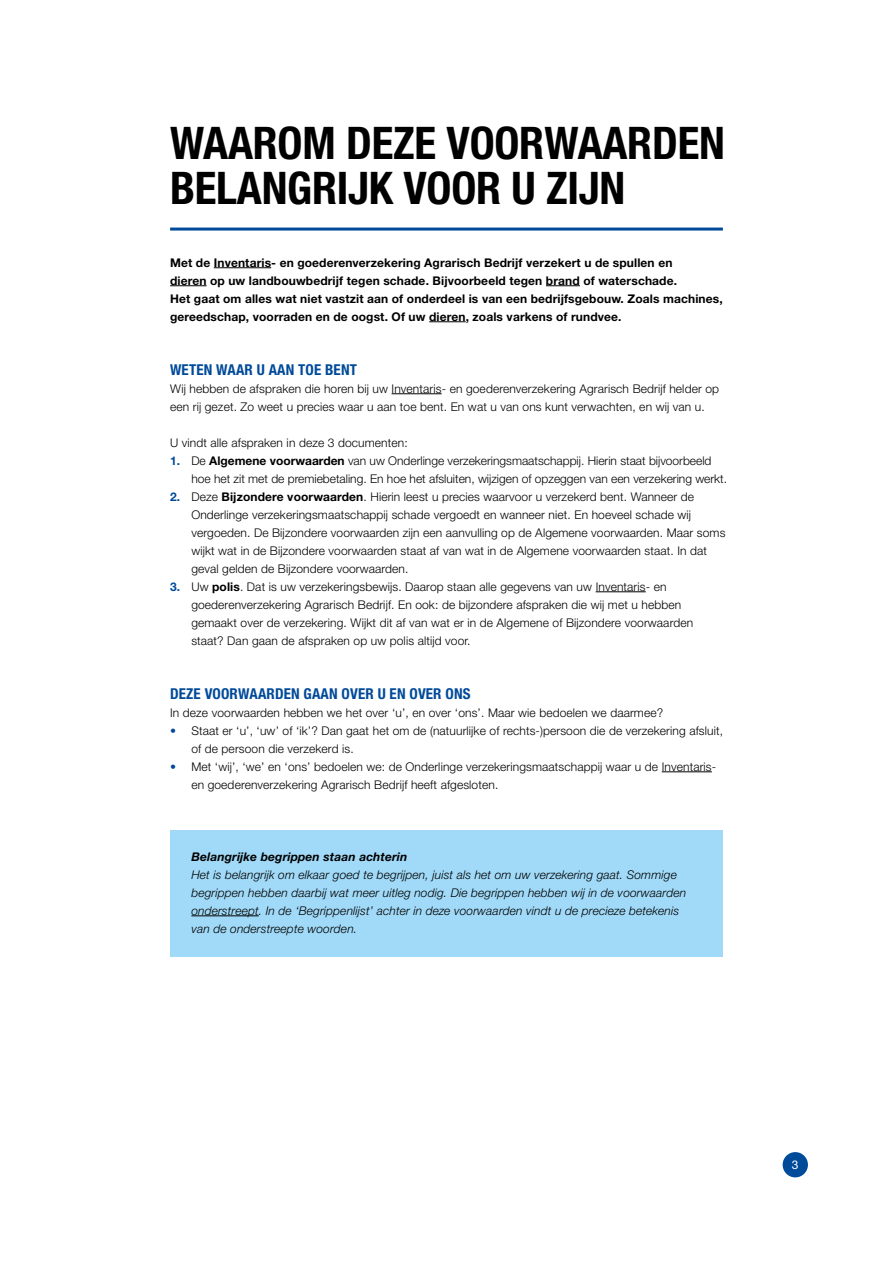
<style>
.page{position:relative;width:893px;height:1263px;background:#fff}
.page>*{position:absolute;margin:0;border:0;box-sizing:border-box;transform-origin:0 0}
.t1{font:700 condensed 45px/45px "Helvetica Neue LT Std";letter-spacing:-.005em;color:#000}
.t2{font:700 condensed 15px "Helvetica Neue LT Std";letter-spacing:.01em;color:#004a9a}
.t3{font:300 12px/18px "Helvetica Neue LT Std";letter-spacing:.01em;color:#000}
.t4{font:700 12px/18px "Helvetica Neue LT Std";letter-spacing:.01em;color:#000}
.t5{font:italic 300 12px/18px "Helvetica Neue LT Std";letter-spacing:.01em;color:#000}
.t6{font:italic 700 12px "Helvetica Neue LT Std";letter-spacing:.01em;color:#000}
.t7{font:12px "Helvetica Neue LT Std";color:#fff}
.s1{font-weight:700;color:#004a9a}
.s2{font-weight:700}
.s3{color:#004a9a}
</style>
<div class="page">
<div style="left:783px;top:1152px;width:25px;height:25px;background:#004a9a;border-radius:50%"></div>
<div style="left:170px;top:830px;width:553px;height:126px;background:#a1daf8"></div>
<hr style="left:170px;top:228px;width:553px;height:3px;background:#004a9a">
<hr style="left:214px;top:267px;width:57px;height:1px;background:#000">
<hr style="left:170px;top:285px;width:37px;height:1px;background:#000">
<hr style="left:546px;top:285px;width:34px;height:1px;background:#000">
<hr style="left:429px;top:321px;width:37px;height:1px;background:#000">
<hr style="left:392px;top:393px;width:50px;height:1px;background:#000">
<hr style="left:596px;top:591px;width:50px;height:1px;background:#000">
<hr style="left:662px;top:771px;width:50px;height:1px;background:#000">
<hr style="left:191px;top:915px;width:68px;height:1px;background:#000">
<h1 class="t1" style="left:170px;top:119px;width:556px">WAAROM DEZE VOORWAARDEN<br>BELANGRIJK VOOR U ZIJN</h1>
<p class="t4" style="left:170px;top:253px;width:554px">Met de Inventaris- en goederenverzekering Agrarisch Bedrijf verzekert u de spullen en<br>dieren op uw landbouwbedrijf tegen schade. Bijvoorbeeld tegen brand of waterschade.<br>Het gaat om alles wat niet vastzit aan of onderdeel is van een bedrijfsgebouw. Zoals machines, gereedschap, voorraden en de oogst. Of uw dieren, zoals varkens of rundvee.</p>
<p class="t2" style="left:170px;top:360px;width:188px">WETEN WAAR U AAN TOE BENT</p>
<p class="t3" style="left:170px;top:379px;width:550px">Wij hebben de afspraken die horen bij uw Inventaris- en goederenverzekering Agrarisch Bedrijf helder op een rij gezet. Zo weet u precies waar u aan toe bent. En wat u van ons kunt verwachten, en wij van u.</p>
<p class="t3" style="left:170px;top:433px;width:239px">U vindt alle afspraken in deze 3 documenten:</p>
<p class="t3" style="left:191px;top:451px;width:537px;text-indent:-21px"><span class="s1">1.</span> De <span class="s2">Algemene voorwaarden</span> van uw Onderlinge verzekeringsmaatschappij. Hierin staat bijvoorbeeld hoe het zit met de premiebetaling. En hoe het afsluiten, wijzigen of opzeggen van een verzekering werkt.</p>
<p class="t3" style="left:191px;top:487px;width:536px;text-indent:-21px"><span class="s1">2.</span> Deze <span class="s2">Bijzondere voorwaarden</span>. Hierin leest u precies waarvoor u verzekerd bent. Wanneer de Onderlinge verzekeringsmaatschappij schade vergoedt en wanneer niet. En hoeveel schade wij vergoeden. De Bijzondere voorwaarden zijn een aanvulling op de Algemene voorwaarden. Maar soms wijkt wat in de Bijzondere voorwaarden staat af van wat in de Algemene voorwaarden staat. In dat geval gelden de Bijzondere voorwaarden.</p>
<p class="t3" style="left:191px;top:577px;width:503px;text-indent:-21px"><span class="s1">3.</span> Uw <span class="s2">polis</span>. Dat is uw verzekeringsbewijs. Daarop staan alle gegevens van uw Inventaris- en goederenverzekering Agrarisch Bedrijf. En ook: de bijzondere afspraken die wij met u hebben gemaakt over de verzekering. Wijkt dit af van wat er in de Algemene of Bijzondere voorwaarden staat? Dan gaan de afspraken op uw polis altijd voor.</p>
<p class="t2" style="left:170px;top:684px;width:302px">DEZE VOORWAARDEN GAAN OVER U EN OVER ONS</p>
<p class="t3" style="left:170px;top:703px;width:495px">In deze voorwaarden hebben we het over ‘u’, en over ‘ons’. Maar wie bedoelen we daarmee?</p>
<p class="t3" style="left:191px;top:721px;width:533px;text-indent:-21px"><span class="s3">•</span> Staat er ‘u’, ‘uw’ of ‘ik’? Dan gaat het om de (natuurlijke of rechts-)persoon die de verzekering afsluit, of de persoon die verzekerd is.</p>
<p class="t3" style="left:191px;top:757px;width:526px;text-indent:-21px"><span class="s3">•</span> Met ‘wij’, ‘we’ en ‘ons’ bedoelen we: de Onderlinge verzekeringsmaatschappij waar u de Inventaris&shy;en goederenverzekering Agrarisch Bedrijf heeft afgesloten.</p>
<p class="t6" style="left:191px;top:849px;width:218px">Belangrijke begrippen staan achterin</p>
<p class="t5" style="left:191px;top:865px;width:496px">Het is belangrijk om elkaar goed te begrijpen, juist als het om uw verzekering gaat. Sommige begrippen hebben daarbij wat meer uitleg nodig. Die begrippen hebben wij in de voorwaarden onderstreept. In de ‘Begrippenlijst’ achter in deze voorwaarden vindt u de precieze betekenis van de onderstreepte woorden.</p>
<p class="t7" style="left:792px;top:1157px;width:8px">3</p>
</div>
